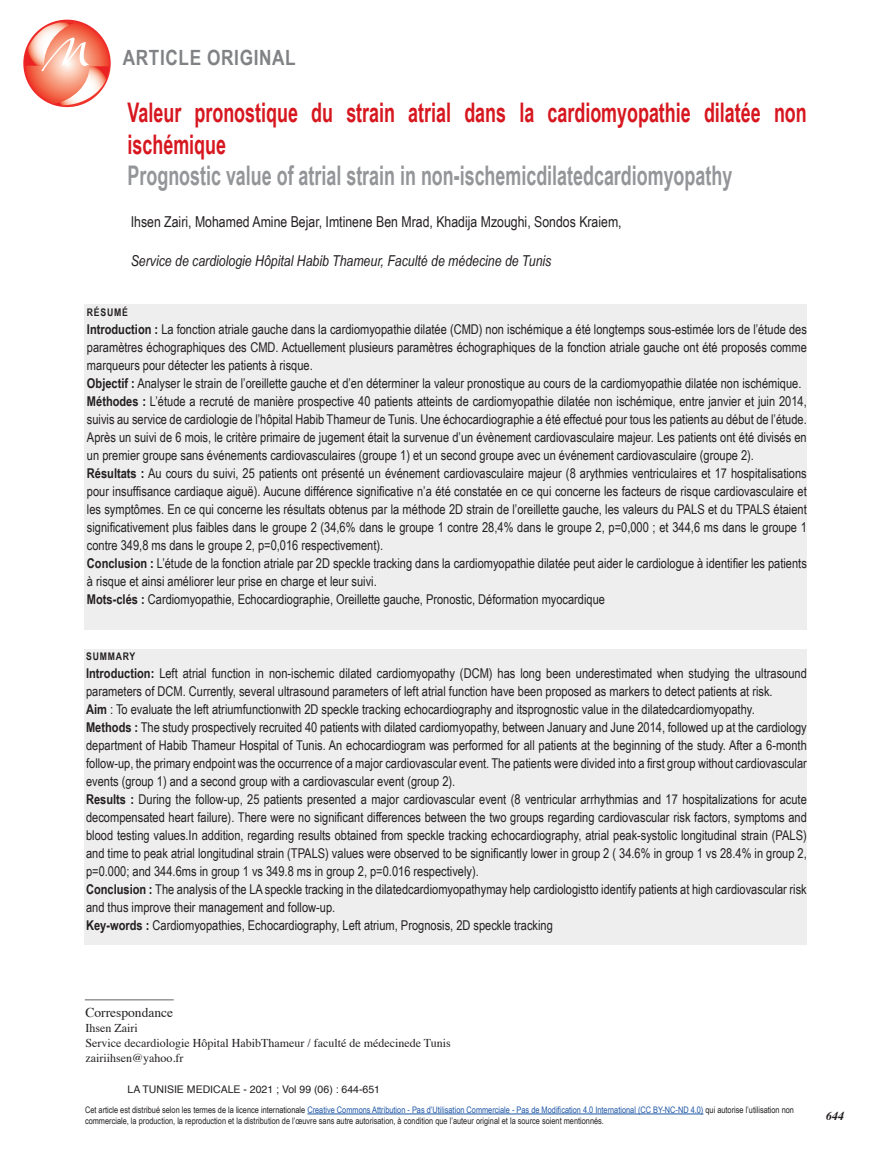
<style>
.page{position:relative;width:893px;height:1149px;background:#fff}
.page>*{position:absolute;margin:0;border:0;box-sizing:border-box;transform-origin:0 0}
.t1{font:700 27px/31.5px "Arial Narrow";color:#d7171f;scale:.81 1}
.t2{font:700 27px "Arial Narrow";color:#939598;scale:.81 1}
.t3{font:700 21px "Arial Narrow";letter-spacing:.03em;color:#808285}
.t4{font:15px "Arial Narrow";color:#231f20}
.t5{font:italic 15px "Arial Narrow";color:#231f20}
.t6{font:13.5px/18px "Arial Narrow";color:#231f20}
.t7{font:13.5px "Times";color:#231f20}
.t8{font:12px/15px "Times";color:#231f20}
.t9{font:italic 700 12px "Times";color:#231f20}
.t10{font:10.5px "Helvetica";color:#231f20}
.t11{font:700 10.5px "Arial Narrow";letter-spacing:.07em;color:#231f20}
.t12{font:9px/10.8px "Arial Narrow";color:#231f20}
.s1{font-weight:700}
.s2{color:#1e56a6}
</style>
<div class="page">
<div style="left:85px;top:304px;width:722px;height:325px;background:#eeeeef"></div>
<hr style="left:85px;top:998px;width:89px;height:2px;background:#939598">
<svg style="left:23px;top:20px;width:88px;height:87px"></svg>
<svg style="left:24px;top:23px;width:85px;height:82px"></svg>
<hr style="left:307px;top:1113px;width:396px;height:1px;background:#1e56a6">
<div style="left:84px;top:648px;width:723px;height:296px;background:#eeeeef"></div>
<h2 class="t3" style="left:123px;top:42px;width:175px">ARTICLE ORIGINAL</h2>
<h1 class="t1" style="left:128px;top:96px;width:840px">Valeur pronostique du strain atrial dans la cardiomyopathie dilatée non ischémique</h1>
<h1 class="t2" style="left:128px;top:155px;width:748px">Prognostic value of atrial strain in non-ischemicdilatedcardiomyopathy</h1>
<p class="t4" style="left:131px;top:210px;width:492px">Ihsen Zairi, Mohamed Amine Bejar, Imtinene Ben Mrad, Khadija Mzoughi, Sondos Kraiem,</p>
<p class="t5" style="left:131px;top:250px;width:422px">Service de cardiologie Hôpital Habib Thameur, Faculté de médecine de Tunis</p>
<p class="t11" style="left:87px;top:304px;width:42px">RÉSUMÉ</p>
<p class="t6" style="left:87px;top:319px;width:721px"><span class="s1">Introduction :</span> La fonction atriale gauche dans la cardiomyopathie dilatée (CMD) non ischémique a été longtemps sous-estimée lors de l’étude des paramètres échographiques des CMD. Actuellement plusieurs paramètres échographiques de la fonction atriale gauche ont été proposés comme marqueurs pour détecter les patients à risque.<br><span class="s1">Objectif :</span> Analyser le strain de l’oreillette gauche et d’en déterminer la valeur pronostique au cours de la cardiomyopathie dilatée non ischémique.<br><span class="s1">Méthodes :</span> L’étude a recruté de manière prospective 40 patients atteints de cardiomyopathie dilatée non ischémique, entre janvier et juin 2014, suivis au service de cardiologie de l’hôpital Habib Thameur de Tunis. Une échocardiographie a été effectué pour tous les patients au début de l’étude.<br>Après un suivi de 6 mois, le critère primaire de jugement était la survenue d’un évènement cardiovasculaire majeur. Les patients ont été divisés en un premier groupe sans événements cardiovasculaires (groupe 1) et un second groupe avec un événement cardiovasculaire (groupe 2).<br><span class="s1">Résultats :</span> Au cours du suivi, 25 patients ont présenté un événement cardiovasculaire majeur (8 arythmies ventriculaires et 17 hospitalisations pour insuffisance cardiaque aiguë). Aucune différence significative n’a été constatée en ce qui concerne les facteurs de risque cardiovasculaire et les symptômes. En ce qui concerne les résultats obtenus par la méthode 2D strain de l’oreillette gauche, les valeurs du PALS et du TPALS étaient significativement plus faibles dans le groupe 2 (34,6% dans le groupe 1 contre 28,4% dans le groupe 2, p=0,000 ; et 344,6 ms dans le groupe 1 contre 349,8 ms dans le groupe 2, p=0,016 respectivement).<br><span class="s1">Conclusion :</span> L’étude de la fonction atriale par 2D speckle tracking dans la cardiomyopathie dilatée peut aider le cardiologue à identifier les patients à risque et ainsi améliorer leur prise en charge et leur suivi.<br><span class="s1">Mots-clés :</span> Cardiomyopathie, Echocardiographie, Oreillette gauche, Pronostic, Déformation myocardique</p>
<p class="t11" style="left:86px;top:648px;width:51px">SUMMARY</p>
<p class="t6" style="left:86px;top:663px;width:722px"><span class="s1">Introduction:</span> Left atrial function in non-ischemic dilated cardiomyopathy (DCM) has long been underestimated when studying the ultrasound parameters of DCM. Currently, several ultrasound parameters of left atrial function have been proposed as markers to detect patients at risk.<br><span class="s1">Aim</span> : To evaluate the left atriumfunctionwith 2D speckle tracking echocardiography and itsprognostic value in the dilatedcardiomyopathy.<br><span class="s1">Methods :</span> The study prospectively recruited 40 patients with dilated cardiomyopathy, between January and June 2014, followed up at the cardiology department of Habib Thameur Hospital of Tunis. An echocardiogram was performed for all patients at the beginning of the study. After a 6-month follow-up, the primary endpoint was the occurrence of a major cardiovascular event. The patients were divided into a first group without cardiovascular events (group 1) and a second group with a cardiovascular event (group 2).<br><span class="s1">Results :</span> During the follow-up, 25 patients presented a major cardiovascular event (8 ventricular arrhythmias and 17 hospitalizations for acute decompensated heart failure). There were no significant differences between the two groups regarding cardiovascular risk factors, symptoms and blood testing values.In addition, regarding results obtained from speckle tracking echocardiography, atrial peak-systolic longitudinal strain (PALS) and time to peak atrial longitudinal strain (TPALS) values were observed to be significantly lower in group 2 ( 34.6% in group 1 vs 28.4% in group 2, p=0.000; and 344.6ms in group 1 vs 349.8 ms in group 2, p=0.016 respectively).<br><span class="s1">Conclusion :</span> The analysis of the LA speckle tracking in the dilatedcardiomyopathymay help cardiologistto identify patients at high cardiovascular risk and thus improve their management and follow-up.<br><span class="s1">Key-words :</span> Cardiomyopathies, Echocardiography, Left atrium, Prognosis, 2D speckle tracking</p>
<p class="t7" style="left:85px;top:999px;width:89px">Correspondance</p>
<p class="t8" style="left:85px;top:1019px;width:367px">Ihsen Zairi<br>Service decardiologie Hôpital HabibThameur / faculté de médecinede Tunis zairiihsen@yahoo.fr</p>
<p class="t10" style="left:128px;top:1080px;width:254px">LA TUNISIE MEDICALE - 2021 ; Vol 99 (06) : 644-651</p>
<p class="t12" style="left:85px;top:1103px;width:710px">Cet article est distribué selon les termes de la licence internationale <span class="s2">Creative Commons Attribution - Pas d’Utilisation Commerciale - Pas de Modification 4.0 International (CC BY-NC-ND 4.0)</span> qui autorise l’utilisation non commerciale, la production, la reproduction et la distribution de l’œuvre sans autre autorisation, à condition que l’auteur original et la source soient mentionnés.</p>
<p class="t9" style="left:826px;top:1103px;width:19px">644</p>
</div>
